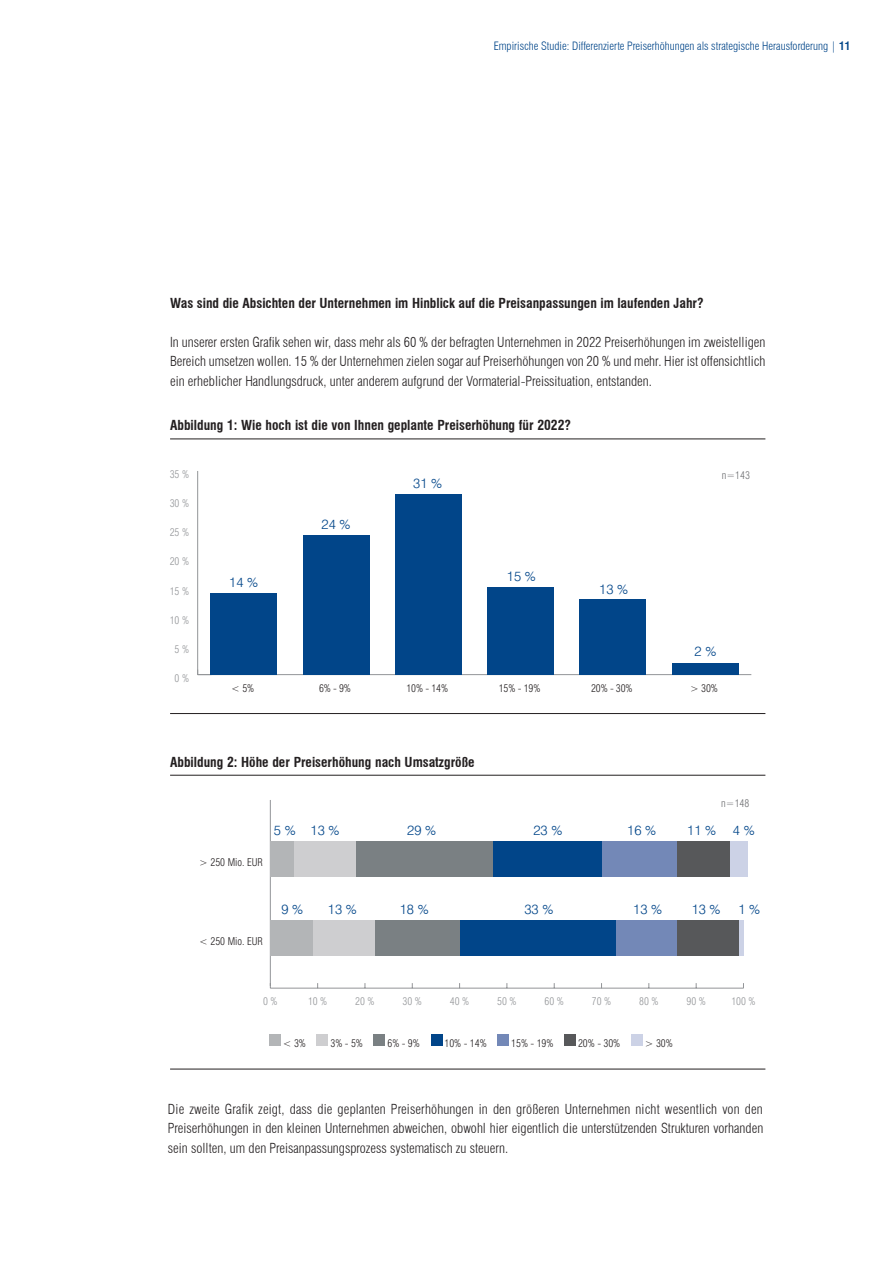
<style>
.page{position:relative;width:893px;height:1263px;background:#fff}
.page>*{position:absolute;margin:0;border:0;box-sizing:border-box;transform-origin:0 0}
.t1{font:300 condensed 13.5px/19.5px "Swiss 721 BT";color:#231f20;text-align:justify}
.t2{font:700 condensed 13.5px "Swiss 721 BT";color:#231f20}
.t3{font:300 13.5px "Swiss 721 BT";color:#014589}
.t4{font:300 condensed 11.25px "Swiss 721 BT";color:#014589}
.t5{font:300 condensed 10.5px "Swiss 721 BT";color:#231f20}
.t6{font:300 condensed 10.5px "Swiss 721 BT";color:#939598}
.t7{font:300 condensed 10.5px "Swiss 721 BT";color:#6d6e71}
.s1{font-weight:700}
</style>
<div class="page">
<hr style="left:170px;top:775px;width:595px;height:1px;background:#231f20">
<hr style="left:270px;top:988px;width:473px;height:1px;background:#939598">
<hr style="left:270px;top:800px;width:1px;height:186px;background:#939598">
<div style="left:729px;top:841px;width:19px;height:35px;background:#ccd2e6"></div>
<hr style="left:739px;top:920px;width:4px;height:35px;background:#ccd2e6">
<div style="left:677px;top:841px;width:52px;height:35px;background:#57585a"></div>
<div style="left:677px;top:920px;width:62px;height:35px;background:#57585a"></div>
<div style="left:601px;top:841px;width:76px;height:35px;background:#7388b7"></div>
<div style="left:616px;top:920px;width:61px;height:35px;background:#7388b7"></div>
<div style="left:493px;top:841px;width:108px;height:35px;background:#014589"></div>
<div style="left:460px;top:920px;width:156px;height:35px;background:#014589"></div>
<div style="left:355px;top:841px;width:138px;height:35px;background:#7a8083"></div>
<div style="left:374px;top:920px;width:86px;height:35px;background:#7a8083"></div>
<div style="left:294px;top:841px;width:61px;height:35px;background:#ceced0"></div>
<div style="left:313px;top:920px;width:61px;height:35px;background:#ceced0"></div>
<div style="left:270px;top:841px;width:24px;height:35px;background:#b3b5b7"></div>
<div style="left:270px;top:920px;width:43px;height:35px;background:#b3b5b7"></div>
<div style="left:269px;top:1034px;width:11px;height:12px;background:#b3b5b7"></div>
<div style="left:317px;top:1034px;width:11px;height:12px;background:#ceced0"></div>
<div style="left:373px;top:1034px;width:12px;height:12px;background:#7a8083"></div>
<div style="left:431px;top:1034px;width:11px;height:12px;background:#014589"></div>
<div style="left:498px;top:1034px;width:11px;height:12px;background:#7388b7"></div>
<div style="left:564px;top:1034px;width:11px;height:12px;background:#57585a"></div>
<div style="left:631px;top:1034px;width:11px;height:12px;background:#ccd2e6"></div>
<hr style="left:170px;top:1069px;width:595px;height:1px;background:#231f20">
<hr style="left:170px;top:439px;width:595px;height:1px;background:#231f20">
<hr style="left:170px;top:713px;width:595px;height:1px;background:#231f20">
<hr style="left:198px;top:674px;width:553px;height:1px;background:#939598">
<hr style="left:197px;top:471px;width:1px;height:204px;background:#939598">
<svg style="left:197px;top:669px;width:14px;height:6px"></svg>
<div style="left:211px;top:593px;width:66px;height:82px;background:#014589"></div>
<div style="left:303px;top:535px;width:66px;height:140px;background:#014589"></div>
<div style="left:395px;top:494px;width:67px;height:181px;background:#014589"></div>
<div style="left:487px;top:587px;width:67px;height:88px;background:#014589"></div>
<div style="left:580px;top:599px;width:66px;height:76px;background:#014589"></div>
<div style="left:672px;top:663px;width:66px;height:12px;background:#014589"></div>
<p class="t4" style="left:494px;top:41px;width:358px">Empirische Studie: Differenzierte Preiserhöhungen als strategische Herausforderung | <span class="s1">11</span></p>
<p class="t2" style="left:170px;top:297px;width:535px">Was sind die Absichten der Unternehmen im Hinblick auf die Preisanpassungen im laufenden Jahr?</p>
<p class="t1" style="left:170px;top:334px;width:597px">In unserer ersten Grafik sehen wir, dass mehr als 60 % der befragten Unternehmen in 2022 Preiserhöhungen im zweistelligen Bereich umsetzen wollen. 15 % der Unternehmen zielen sogar auf Preiserhöhungen von 20 % und mehr. Hier ist offensichtlich ein erheblicher Handlungsdruck, unter anderem aufgrund der Vormaterial-Preissituation, entstanden.</p>
<p class="t2" style="left:170px;top:420px;width:402px">Abbildung 1: Wie hoch ist die von Ihnen geplante Preiserhöhung für 2022?</p>
<p class="t6" style="left:170px;top:470px;width:21px">35 %</p>
<p class="t6" style="left:170px;top:499px;width:21px">30 %</p>
<p class="t6" style="left:170px;top:528px;width:21px">25 %</p>
<p class="t6" style="left:170px;top:557px;width:21px">20 %</p>
<p class="t6" style="left:170px;top:586px;width:21px">15 %</p>
<p class="t6" style="left:170px;top:616px;width:21px">10 %</p>
<p class="t6" style="left:175px;top:645px;width:16px">5 %</p>
<p class="t6" style="left:175px;top:674px;width:16px">0 %</p>
<p class="t3" style="left:229px;top:578px;width:30px">14 %</p>
<p class="t3" style="left:322px;top:519px;width:30px">24 %</p>
<p class="t3" style="left:413px;top:478px;width:30px">31 %</p>
<p class="t3" style="left:507px;top:571px;width:30px">15 %</p>
<p class="t3" style="left:599px;top:584px;width:30px">13 %</p>
<p class="t7" style="left:722px;top:471px;width:30px">n=143</p>
<p class="t3" style="left:695px;top:647px;width:23px">2 %</p>
<p class="t5" style="left:231px;top:684px;width:24px">&lt; 5%</p>
<p class="t5" style="left:319px;top:684px;width:33px">6% - 9%</p>
<p class="t5" style="left:406px;top:684px;width:43px">10% - 14%</p>
<p class="t5" style="left:499px;top:684px;width:43px">15% - 19%</p>
<p class="t5" style="left:591px;top:684px;width:43px">20% - 30%</p>
<p class="t5" style="left:690px;top:684px;width:29px">&gt; 30%</p>
<p class="t2" style="left:170px;top:756px;width:306px">Abbildung 2: Höhe der Preiserhöhung nach Umsatzgröße</p>
<p class="t7" style="left:721px;top:798px;width:30px">n=148</p>
<p class="t5" style="left:199px;top:858px;width:65px">&gt; 250 Mio. EUR</p>
<p class="t3" style="left:274px;top:826px;width:67px">5 % 13 %</p>
<p class="t3" style="left:407px;top:826px;width:30px">29 %</p>
<p class="t3" style="left:533px;top:826px;width:30px">23 %</p>
<p class="t3" style="left:627px;top:826px;width:30px">16 %</p>
<p class="t3" style="left:687px;top:826px;width:69px">11 % 4 %</p>
<p class="t5" style="left:199px;top:937px;width:65px">&lt; 250 Mio. EUR</p>
<p class="t3" style="left:281px;top:905px;width:23px">9 %</p>
<p class="t3" style="left:328px;top:905px;width:30px">13 %</p>
<p class="t3" style="left:400px;top:905px;width:30px">18 %</p>
<p class="t3" style="left:524px;top:905px;width:30px">33 %</p>
<p class="t3" style="left:633px;top:905px;width:30px">13 %</p>
<p class="t3" style="left:692px;top:905px;width:30px">13 %</p>
<p class="t3" style="left:738px;top:905px;width:23px">1 %</p>
<p class="t6" style="left:263px;top:997px;width:16px">0 %</p>
<p class="t6" style="left:308px;top:997px;width:21px">10 %</p>
<p class="t6" style="left:355px;top:997px;width:21px">20 %</p>
<p class="t6" style="left:403px;top:997px;width:21px">30 %</p>
<p class="t6" style="left:450px;top:997px;width:21px">40 %</p>
<p class="t6" style="left:497px;top:997px;width:21px">50 %</p>
<p class="t6" style="left:545px;top:997px;width:21px">60 %</p>
<p class="t6" style="left:592px;top:997px;width:21px">70 %</p>
<p class="t6" style="left:639px;top:997px;width:21px">80 %</p>
<p class="t6" style="left:686px;top:997px;width:21px">90 %</p>
<p class="t6" style="left:731px;top:997px;width:26px">100 %</p>
<p class="t5" style="left:283px;top:1038px;width:25px">&lt; 3%</p>
<p class="t5" style="left:330px;top:1038px;width:34px">3% - 5%</p>
<p class="t5" style="left:387px;top:1038px;width:34px">6% - 9%</p>
<p class="t5" style="left:444px;top:1038px;width:44px">10% - 14%</p>
<p class="t5" style="left:511px;top:1038px;width:44px">15% - 19%</p>
<p class="t5" style="left:578px;top:1038px;width:44px">20% - 30%</p>
<p class="t5" style="left:645px;top:1038px;width:30px">&gt; 30%</p>
<p class="t1" style="left:168px;top:1100px;width:597px">Die zweite Grafik zeigt, dass die geplanten Preiserhöhungen in den größeren Unternehmen nicht wesentlich von den Preiserhöhungen in den kleinen Unternehmen abweichen, obwohl hier eigentlich die unterstützenden Strukturen vorhanden sein sollten, um den Preisanpassungsprozess systematisch zu steuern.</p>
</div>
